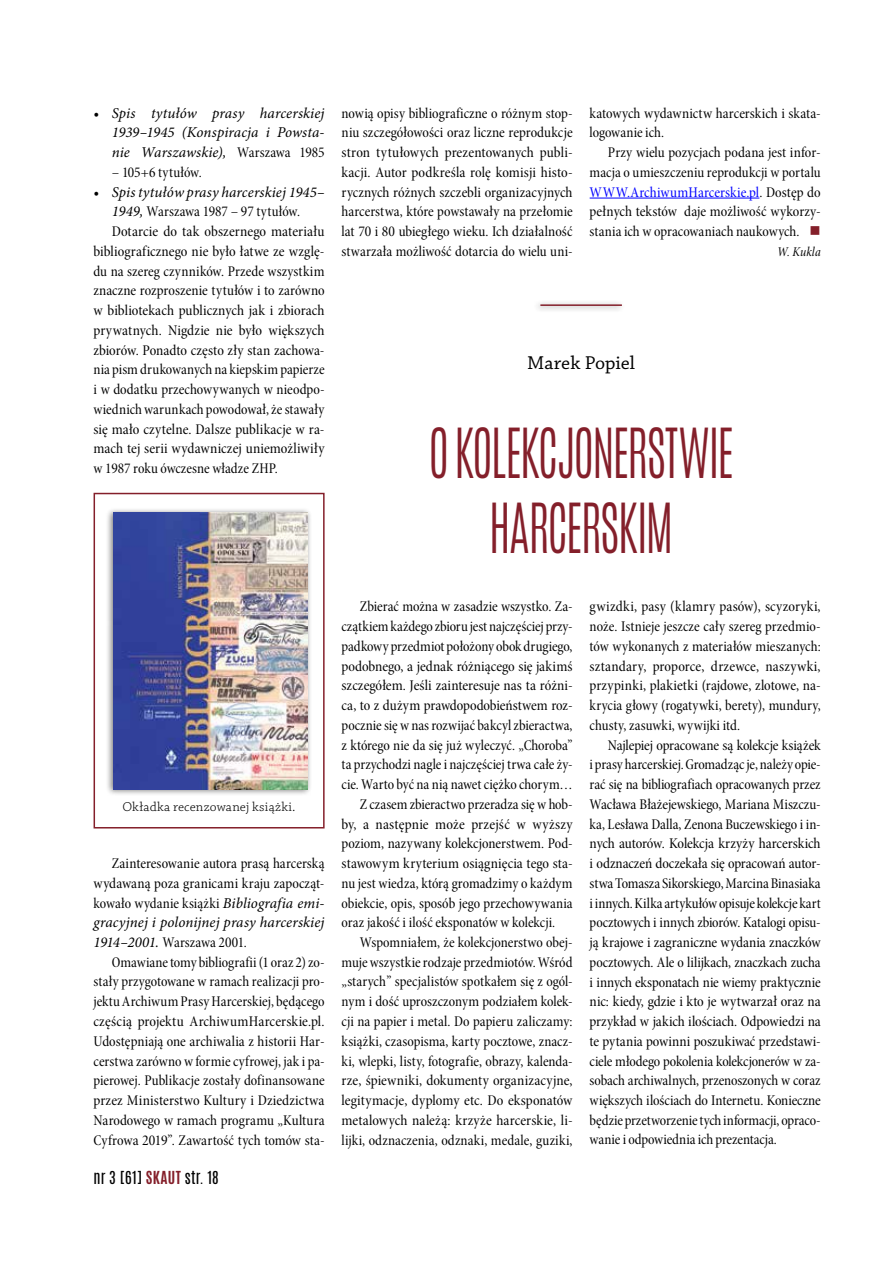
<style>
.page{position:relative;width:893px;height:1263px;background:#fff}
.page>*{position:absolute;margin:0;border:0;box-sizing:border-box;transform-origin:0 0}
.t1{font:300 57.6px/75px "Antonio";letter-spacing:-.035em;color:#841f2a;text-align:center;scale:.83 1}
.t2{font:19.5px "Chaparral Pro Capt";color:#000}
.t3{font:15px/19.8px "Minion Pro Cn Subh";color:#000;text-align:justify}
.t4{font:italic 15px/19.8px "Minion Pro";letter-spacing:.005em;color:#000;text-align:justify}
.t5{font:15px "Antonio";letter-spacing:.02em;color:#000}
.t6{font:13.5px "Chaparral Pro Light Capt";letter-spacing:.02em;color:#000}
.t7{font:13.5px "Minion Pro Cn It Subh";letter-spacing:.01em;color:#000}
.s1{font-family:"Minion Pro Cn Subh";font-style:normal}
.s2{font-family:"Minion Pro";font-style:italic}
.s3{color:#00f}
.s4{color:#841f2a}
.s5{font-weight:700;color:#841f2a}
</style>
<div class="page">
<div style="left:94px;top:493px;width:231px;height:335px;border:2px solid #841f2a"></div>
<div style="left:533px;top:300px;width:93px;height:13px;background:#000;opacity:.5"></div>
<hr style="left:540px;top:304px;width:82px;height:2px;background:#841f2a">
<hr style="left:590px;top:198px;width:169px;height:1px;background:#00f">
<div style="left:106px;top:507px;width:206px;height:289px;background:#000;opacity:.5"></div>
<img style="left:113px;top:512px;width:195px;height:277px">
<p class="t4" style="left:112px;top:103px;width:214px;text-indent:-18px">• Spis tytułów prasy harcerskiej 1939–1945 (Konspiracja i Powsta&shy;nie Warszawskie), <span class="s1">Warszawa 1985</span></p>
<p class="t3" style="left:112px;top:162px;width:91px">– 105+6 tytułów.</p>
<p class="t4" style="left:94px;top:182px;width:233px">• Spis tytułów prasy harcerskiej 1945–</p>
<p class="t3" style="left:112px;top:202px;width:190px"><span class="s2">1949,</span> Warszawa 1987 – 97 tytułów.</p>
<p class="t3" style="left:112px;top:222px;width:214px">Dotarcie do tak obszernego materiału</p>
<p class="t3" style="left:94px;top:241px;width:233px">bibliograficznego nie było łatwe ze wzglę-</p>
<p class="t3" style="left:94px;top:261px;width:232px">du na szereg czynników. Przede wszystkim</p>
<p class="t3" style="left:94px;top:281px;width:233px">znaczne rozproszenie tytułów i to zarówno</p>
<p class="t3" style="left:94px;top:301px;width:233px">w bibliotekach publicznych jak i zbiorach</p>
<p class="t3" style="left:94px;top:320px;width:233px">prywatnych. Nigdzie nie było większych</p>
<p class="t3" style="left:94px;top:340px;width:233px">zbiorów. Ponadto często zły stan zachowa-</p>
<p class="t3" style="left:94px;top:360px;width:233px">nia pism drukowanych na kiepskim papierze</p>
<p class="t3" style="left:94px;top:380px;width:233px">i w dodatku przechowywanych w nieodpo-</p>
<p class="t3" style="left:94px;top:399px;width:233px">wiednich warunkach powodował, że stawały</p>
<p class="t3" style="left:94px;top:419px;width:233px">się mało czytelne. Dalsze publikacje w ra-</p>
<p class="t3" style="left:94px;top:439px;width:233px">mach tej serii wydawniczej uniemożliwiły</p>
<p class="t3" style="left:94px;top:459px;width:186px">w 1987 roku ówczesne władze ZHP.</p>
<p class="t3" style="left:342px;top:103px;width:233px">nowią opisy bibliograficzne o różnym stop&shy;niu szczegółowości oraz liczne reprodukcje stron tytułowych prezentowanych publi&shy;kacji. Autor podkreśla rolę komisji histo&shy;rycznych różnych szczebli organizacyjnych harcerstwa, które powstawały na przełomie lat 70 i 80 ubiegłego wieku. Ich działalność stwarzała możliwość dotarcia do wielu uni-</p>
<p class="t3" style="left:590px;top:103px;width:233px">katowych wydawnictw harcerskich i skata&shy;logowanie ich.</p>
<p class="t3" style="left:590px;top:143px;width:233px;text-indent:18px">Przy wielu pozycjach podana jest infor&shy;macja o umieszczeniu reprodukcji w portalu <span class="s3">WWW.ArchiwumHarcerskie.pl</span>. Dostęp do pełnych tekstów daje możliwość wykorzy&shy;stania ich w opracowaniach naukowych. <span class="s4">■</span></p>
<p class="t7" style="left:777px;top:243px;width:45px">W. Kukla</p>
<h2 class="t2" style="left:527px;top:352px;width:109px">Marek Popiel</h2>
<h1 class="t1" style="left:428px;top:416px;width:369px">O KOLEKCJONERSTWIE<br>HARCERSKIM</h1>
<p class="t6" style="left:123px;top:799px;width:175px">Okładka recenzowanej książki.</p>
<p class="t3" style="left:94px;top:854px;width:233px;text-indent:18px">Zainteresowanie autora prasą harcerską wydawaną poza granicami kraju zapocząt&shy;kowało wydanie książki <span class="s2">Bibliografia emi-</span></p>
<p class="t4" style="left:94px;top:912px;width:233px">gracyjnej i polonijnej prasy harcerskiej</p>
<p class="t3" style="left:94px;top:932px;width:155px"><span class="s2">1914–2001.</span> Warszawa 2001.</p>
<p class="t3" style="left:112px;top:952px;width:214px">Omawiane tomy bibliografii (1 oraz 2) zo-</p>
<p class="t3" style="left:94px;top:972px;width:233px">stały przygotowane w ramach realizacji pro-</p>
<p class="t3" style="left:94px;top:992px;width:232px">jektu Archiwum Prasy Harcerskiej, będącego</p>
<p class="t3" style="left:94px;top:1011px;width:233px">częścią projektu ArchiwumHarcerskie.pl.</p>
<p class="t3" style="left:94px;top:1031px;width:233px">Udostępniają one archiwalia z historii Har-</p>
<p class="t3" style="left:94px;top:1051px;width:233px">cerstwa zarówno w formie cyfrowej, jak i pa-</p>
<p class="t3" style="left:94px;top:1071px;width:233px">pierowej. Publikacje zostały dofinansowane</p>
<p class="t3" style="left:94px;top:1090px;width:232px">przez Ministerstwo Kultury i Dziedzictwa</p>
<p class="t3" style="left:94px;top:1110px;width:233px">Narodowego w ramach programu „Kultura</p>
<p class="t3" style="left:94px;top:1130px;width:233px">Cyfrowa 2019”. Zawartość tych tomów sta-</p>
<p class="t5" style="left:94px;top:1166px;width:127px">NR 3 [61] <span class="s5">SKAUT</span> STR. 18</p>
<p class="t3" style="left:360px;top:597px;width:214px">Zbierać można w zasadzie wszystko. Za-</p>
<p class="t3" style="left:342px;top:617px;width:233px">czątkiem każdego zbioru jest najczęściej przy-</p>
<p class="t3" style="left:342px;top:636px;width:232px">padkowy przedmiot położony obok drugiego,</p>
<p class="t3" style="left:342px;top:656px;width:233px">podobnego, a jednak różniącego się jakimś</p>
<p class="t3" style="left:342px;top:676px;width:233px">szczegółem. Jeśli zainteresuje nas ta różni-</p>
<p class="t3" style="left:342px;top:696px;width:233px">ca, to z dużym prawdopodobieństwem roz-</p>
<p class="t3" style="left:342px;top:715px;width:233px">pocznie się w nas rozwijać bakcyl zbieractwa,</p>
<p class="t3" style="left:342px;top:735px;width:232px">z którego nie da się już wyleczyć. „Choroba”</p>
<p class="t3" style="left:342px;top:755px;width:233px">ta przychodzi nagle i najczęściej trwa całe ży-</p>
<p class="t3" style="left:342px;top:775px;width:233px">cie. Warto być na nią nawet ciężko chorym…</p>
<p class="t3" style="left:360px;top:794px;width:214px">Z czasem zbieractwo przeradza się w hob-</p>
<p class="t3" style="left:342px;top:814px;width:233px">by, a następnie może przejść w wyższy</p>
<p class="t3" style="left:342px;top:834px;width:233px">poziom, nazywany kolekcjonerstwem. Pod-</p>
<p class="t3" style="left:342px;top:854px;width:233px">stawowym kryterium osiągnięcia tego sta-</p>
<p class="t3" style="left:342px;top:873px;width:232px">nu jest wiedza, którą gromadzimy o każdym</p>
<p class="t3" style="left:342px;top:893px;width:233px">obiekcie, opis, sposób jego przechowywania</p>
<p class="t3" style="left:342px;top:913px;width:215px">oraz jakość i ilość eksponatów w kolekcji.</p>
<p class="t3" style="left:360px;top:932px;width:214px">Wspomniałem, że kolekcjonerstwo obej-</p>
<p class="t3" style="left:342px;top:952px;width:233px">muje wszystkie rodzaje przedmiotów. Wśród</p>
<p class="t3" style="left:342px;top:972px;width:233px">„starych” specjalistów spotkałem się z ogól-</p>
<p class="t3" style="left:342px;top:992px;width:233px">nym i dość uproszczonym podziałem kolek-</p>
<p class="t3" style="left:342px;top:1011px;width:232px">cji na papier i metal. Do papieru zaliczamy:</p>
<p class="t3" style="left:342px;top:1031px;width:233px">książki, czasopisma, karty pocztowe, znacz-</p>
<p class="t3" style="left:342px;top:1051px;width:233px">ki, wlepki, listy, fotografie, obrazy, kalenda-</p>
<p class="t3" style="left:342px;top:1071px;width:233px">rze, śpiewniki, dokumenty organizacyjne,</p>
<p class="t3" style="left:342px;top:1090px;width:233px">legitymacje, dyplomy etc. Do eksponatów</p>
<p class="t3" style="left:342px;top:1110px;width:233px">metalowych należą: krzyże harcerskie, li-</p>
<p class="t3" style="left:342px;top:1130px;width:232px">lijki, odznaczenia, odznaki, medale, guziki,</p>
<p class="t3" style="left:590px;top:597px;width:233px">gwizdki, pasy (klamry pasów), scyzoryki, noże. Istnieje jeszcze cały szereg przedmio&shy;tów wykonanych z materiałów mieszanych: sztandary, proporce, drzewce, naszywki, przypinki, plakietki (rajdowe, zlotowe, na&shy;krycia głowy (rogatywki, berety), mundury, chusty, zasuwki, wywijki itd.</p>
<p class="t3" style="left:590px;top:735px;width:233px;text-indent:18px">Najlepiej opracowane są kolekcje książek i prasy harcerskiej. Gromadząc je, należy opie&shy;rać się na bibliografiach opracowanych przez Wacława Błażejewskiego, Mariana Miszczu&shy;ka, Lesława Dalla, Zenona Buczewskiego i in&shy;nych autorów. Kolekcja krzyży harcerskich i odznaczeń doczekała się opracowań autor&shy;stwa Tomasza Sikorskiego, Marcina Binasiaka i innych. Kilka artykułów opisuje kolekcje kart pocztowych i innych zbiorów. Katalogi opisu&shy;ją krajowe i zagraniczne wydania znaczków pocztowych. Ale o lilijkach, znaczkach zucha i innych eksponatach nie wiemy praktycznie nic: kiedy, gdzie i kto je wytwarzał oraz na przykład w jakich ilościach. Odpowiedzi na te pytania powinni poszukiwać przedstawi&shy;ciele młodego pokolenia kolekcjonerów w za&shy;sobach archiwalnych, przenoszonych w coraz większych ilościach do Internetu. Konieczne będzie przetworzenie tych informacji, opraco&shy;wanie i odpowiednia ich prezentacja.</p>
</div>
